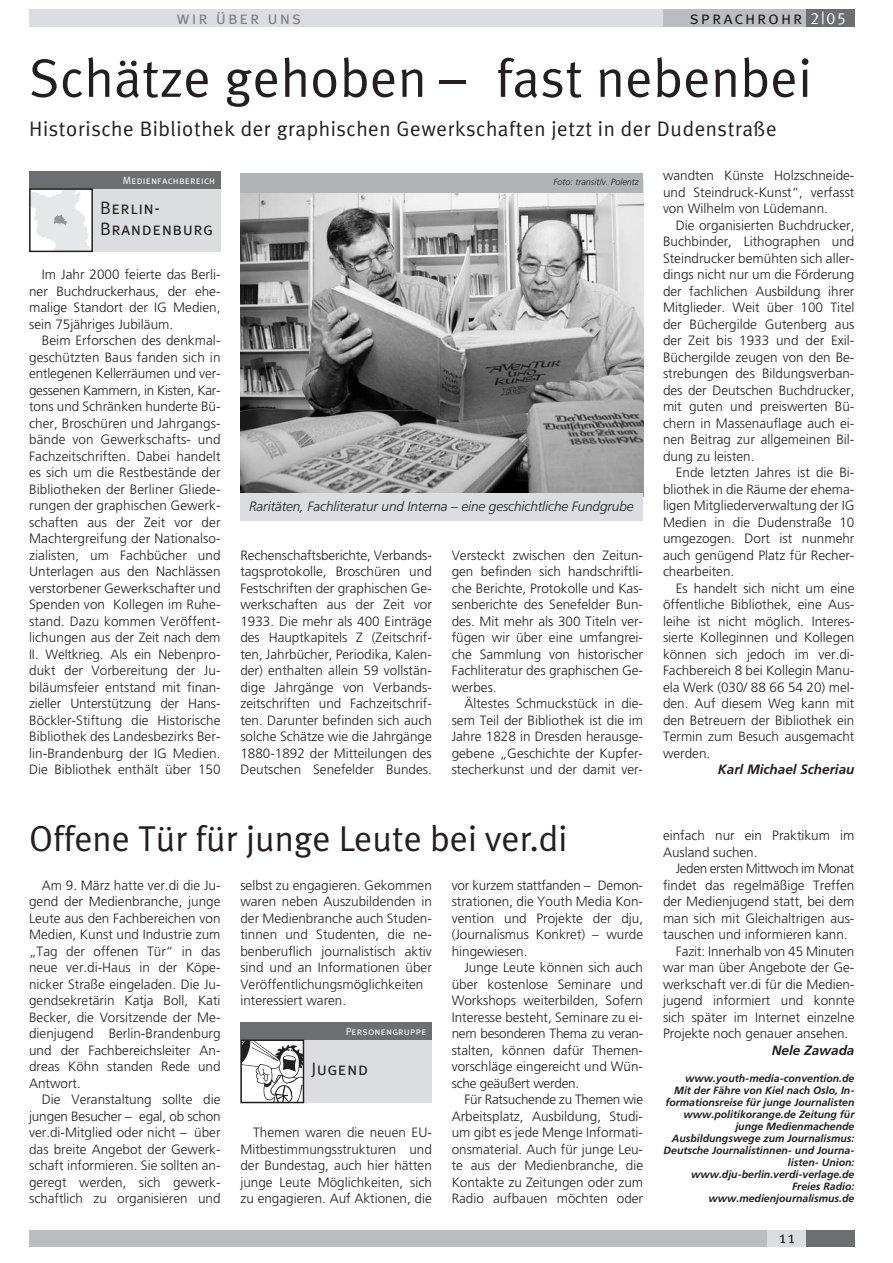
<style>
.page{position:relative;width:893px;height:1263px;background:#fff}
.page>*{position:absolute;margin:0;border:0;box-sizing:border-box;transform-origin:0 0}
.t1{font:54px "Meta Plus Normal";letter-spacing:.01em;color:#231f20}
.t2{font:36px "Meta Plus Normal";color:#231f20}
.t3{font:21px "Meta Plus Normal";letter-spacing:.025em;color:#231f20}
.t4{font:18px/21px "Meta Plus Normal Caps";letter-spacing:.025em;color:#231f20}
.t5{font:18px "Meta Plus Normal Caps";letter-spacing:.105em;color:#231f20}
.t6{font:18px "Meta Plus Normal Caps";letter-spacing:.105em;color:#808284}
.t7{font:16.5px "Meta Plus Normal";color:#231f20}
.t8{font:300 13.5px/16.5px "Frutiger";color:#231f20;text-align:justify}
.t9{font:italic 300 13.5px "Frutiger";letter-spacing:-.005em;color:#231f20}
.t10{font:italic 700 13.5px "Frutiger";color:#231f20}
.t11{font:300 13.5px "Frutiger";letter-spacing:-.03em;color:#231f20}
.t12{font:italic 700 10.5px/12px "Frutiger";color:#231f20;text-align:right}
.t13{font:10.5px "Meta Plus Normal Caps";letter-spacing:.015em;color:#fff}
.t14{font:italic 300 9px "Frutiger";color:#231f20}
.s1{font-size:16.5px;color:#fff}
</style>
<div class="page">
<div style="left:29px;top:1230px;width:825px;height:17px;background:#dcddde"></div>
<div style="left:29px;top:1230px;width:737px;height:17px;background:#bbbdbf"></div>
<div style="left:806px;top:1230px;width:48px;height:17px;background:#6c6e70"></div>
<div style="left:29px;top:10px;width:825px;height:17px;background:#dcddde"></div>
<div style="left:663px;top:10px;width:191px;height:17px;background:#bbbdbf"></div>
<div style="left:806px;top:10px;width:48px;height:17px;background:#6c6e70"></div>
<img style="left:240px;top:192px;width:403px;height:302px">
<div style="left:240px;top:494px;width:403px;height:27px;background:#dcddde"></div>
<div style="left:240px;top:173px;width:403px;height:19px;background:#b1b4b6"></div>
<div style="left:240px;top:1022px;width:192px;height:81px;background:#dcddde"></div>
<div style="left:240px;top:1022px;width:192px;height:17px;background:#6c6e70"></div>
<img style="left:243px;top:1042px;width:58px;height:58px">
<div style="left:240px;top:1039px;width:64px;height:64px;border:2px solid #231f20"></div>
<div style="left:29px;top:171px;width:191px;height:81px;background:#dcddde"></div>
<div style="left:29px;top:171px;width:191px;height:17px;background:#6c6e70"></div>
<svg style="left:32px;top:191px;width:58px;height:58px"></svg>
<div style="left:29px;top:188px;width:64px;height:64px;border:2px solid #231f20"></div>
<h3 class="t6" style="left:176px;top:7px;width:126px">wir über uns</h3>
<h3 class="t5" style="left:690px;top:7px;width:157px">sprachrohr <span class="s1">2|05</span></h3>
<h1 class="t1" style="left:29px;top:58px;width:784px">Schätze gehoben – fast nebenbei</h1>
<h3 class="t3" style="left:29px;top:121px;width:749px">Historische Bibliothek der graphischen Gewerkschaften jetzt in der Dudenstraße</h3>
<p class="t13" style="left:123px;top:174px;width:94px">Medienfachbereich</p>
<h3 class="t4" style="left:100px;top:197px;width:114px">Berlin-<br>Brandenburg</h3>
<p class="t8" style="left:29px;top:267px;width:193px;text-indent:13px">Im Jahr 2000 feierte das Berli&shy;ner Buchdruckerhaus, der ehe&shy;malige Standort der IG Medien, sein 75jähriges Jubiläum.</p>
<p class="t8" style="left:29px;top:333px;width:193px;text-indent:13px">Beim Erforschen des denkmal&shy;geschützten Baus fanden sich in entlegenen Kellerräumen und ver&shy;gessenen Kammern, in Kisten, Kar&shy;tons und Schränken hunderte Bü&shy;cher, Broschüren und Jahrgangs&shy;bände von Gewerkschafts- und Fachzeitschriften. Dabei handelt es sich um die Restbestände der Bibliotheken der Berliner Gliede&shy;rungen der graphischen Gewerk&shy;schaften aus der Zeit vor der Machtergreifung der Nationalso&shy;zialisten, um Fachbücher und Unterlagen aus den Nachlässen verstorbener Gewerkschafter und Spenden von Kollegen im Ruhe&shy;stand. Dazu kommen Veröffent&shy;lichungen aus der Zeit nach dem II. Weltkrieg. Als ein Nebenpro&shy;dukt der Vorbereitung der Ju&shy;biläumsfeier entstand mit finan&shy;zieller Unterstützung der Hans-Böckler-Stiftung die Historische Bibliothek des Landesbezirks Ber&shy;lin-Brandenburg der IG Medien.<br>Die Bibliothek enthält über 150</p>
<p class="t14" style="left:553px;top:178px;width:87px">Foto: transit/v. Polentz</p>
<p class="t9" style="left:249px;top:501px;width:386px">Raritäten, Fachliteratur und Interna – eine geschichtliche Fundgrube</p>
<p class="t8" style="left:240px;top:548px;width:193px">Rechenschaftsberichte, Verbands&shy;tagsprotokolle, Broschüren und Festschriften der graphischen Ge&shy;werkschaften aus der Zeit vor 1933. Die mehr als 400 Einträge des Hauptkapitels Z (Zeitschrif&shy;ten, Jahrbücher, Periodika, Kalen&shy;der) enthalten allein 59 vollstän&shy;dige Jahrgänge von Verbands&shy;zeitschriften und Fachzeitschrif&shy;ten. Darunter befinden sich auch solche Schätze wie die Jahrgänge 1880-1892 der Mitteilungen des Deutschen Senefelder Bundes.</p>
<p class="t8" style="left:451px;top:548px;width:193px">Versteckt zwischen den Zeitun&shy;gen befinden sich handschriftli&shy;che Berichte, Protokolle und Kas&shy;senberichte des Senefelder Bun&shy;des. Mit mehr als 300 Titeln ver&shy;fügen wir über eine umfangrei&shy;che Sammlung von historischer Fachliteratur des graphischen Ge&shy;werbes.</p>
<p class="t8" style="left:451px;top:696px;width:193px;text-indent:13px">Ältestes Schmuckstück in die&shy;sem Teil der Bibliothek ist die im Jahre 1828 in Dresden herausge&shy;gebene „Geschichte der Kupfer&shy;stecherkunst und der damit ver-</p>
<p class="t8" style="left:663px;top:168px;width:193px">wandten Künste Holzschneide&shy;und Steindruck-Kunst“, verfasst von Wilhelm von Lüdemann.</p>
<p class="t8" style="left:663px;top:218px;width:193px;text-indent:13px">Die organisierten Buchdrucker, Buchbinder, Lithographen und Steindrucker bemühten sich aller&shy;dings nicht nur um die Förderung der fachlichen Ausbildung ihrer Mitglieder. Weit über 100 Titel der Büchergilde Gutenberg aus der Zeit bis 1933 und der Exil-Büchergilde zeugen von den Be&shy;strebungen des Bildungsverban&shy;des der Deutschen Buchdrucker, mit guten und preiswerten Bü&shy;chern in Massenauflage auch ei&shy;nen Beitrag zur allgemeinen Bil&shy;dung zu leisten.</p>
<p class="t8" style="left:663px;top:465px;width:193px;text-indent:13px">Ende letzten Jahres ist die Bi&shy;bliothek in die Räume der ehema&shy;ligen Mitgliederverwaltung der IG Medien in die Dudenstraße 10 umgezogen. Dort ist nunmehr auch genügend Platz für Recher&shy;chearbeiten.</p>
<p class="t8" style="left:663px;top:581px;width:193px;text-indent:13px">Es handelt sich nicht um eine öffentliche Bibliothek, eine Aus&shy;leihe ist nicht möglich. Interes&shy;sierte Kolleginnen und Kollegen können sich jedoch im ver.di-Fachbereich 8 bei Kollegin Manu&shy;ela Werk (030/ 88 66 54 20) mel&shy;den. Auf diesem Weg kann mit den Betreuern der Bibliothek ein Termin zum Besuch ausgemacht werden.</p>
<p class="t10" style="left:717px;top:764px;width:138px">Karl Michael Scheriau</p>
<h2 class="t2" style="left:29px;top:826px;width:540px">Offene Tür für junge Leute bei ver.di</h2>
<p class="t8" style="left:29px;top:878px;width:193px;text-indent:13px">Am 9. März hatte ver.di die Ju&shy;gend der Medienbranche, junge Leute aus den Fachbereichen von Medien, Kunst und Industrie zum „Tag der offenen Tür“ in das neue ver.di-Haus in der Köpe&shy;nicker Straße eingeladen. Die Ju&shy;gendsekretärin Katja Boll, Kati Becker, die Vorsitzende der Me&shy;dienjugend Berlin-Brandenburg und der Fachbereichsleiter An&shy;dreas Köhn standen Rede und Antwort.</p>
<p class="t8" style="left:29px;top:1092px;width:193px;text-indent:13px">Die Veranstaltung sollte die jungen Besucher – egal, ob schon ver.di-Mitglied oder nicht – über das breite Angebot der Gewerk&shy;schaft informieren. Sie sollten an&shy;geregt werden, sich gewerk&shy;schaftlich zu organisieren und</p>
<p class="t8" style="left:240px;top:878px;width:193px;text-align:left">selbst zu engagieren. Gekommen waren neben Auszubildenden in der Medienbranche auch Studen&shy;tinnen und Studenten, die ne&shy;benberuflich journalistisch aktiv sind und an Informationen über<br>Veröffentlichungsmöglichkeiten interessiert waren.</p>
<p class="t13" style="left:346px;top:1025px;width:82px">Personengruppe</p>
<h3 class="t4" style="left:311px;top:1059px;width:58px">Jugend</h3>
<p class="t8" style="left:240px;top:1125px;width:193px;text-indent:13px">Themen waren die neuen EU-Mitbestimmungsstrukturen und der Bundestag, auch hier hätten junge Leute Möglichkeiten, sich zu engagieren. Auf Aktionen, die</p>
<p class="t8" style="left:451px;top:878px;width:193px">vor kurzem stattfanden – Demon&shy;strationen, die Youth Media Kon&shy;vention und Projekte der dju, (Journalismus Konkret) – wurde hingewiesen.</p>
<p class="t8" style="left:451px;top:960px;width:193px;text-indent:13px">Junge Leute können sich auch über kostenlose Seminare und Workshops weiterbilden, Sofern Interesse besteht, Seminare zu ei&shy;nem besonderen Thema zu veran&shy;stalten, können dafür Themen&shy;vorschläge eingereicht und Wün&shy;sche geäußert werden.</p>
<p class="t8" style="left:451px;top:1092px;width:193px;text-indent:13px">Für Ratsuchende zu Themen wie Arbeitsplatz, Ausbildung, Studi&shy;um gibt es jede Menge Informati&shy;onsmaterial. Auch für junge Leu&shy;te aus der Medienbranche, die Kontakte zu Zeitungen oder zum Radio aufbauen möchten oder</p>
<p class="t8" style="left:663px;top:828px;width:193px">einfach nur ein Praktikum im<br>Ausland suchen.</p>
<p class="t11" style="left:675px;top:863px;width:180px">Jeden ersten Mittwoch im Monat</p>
<p class="t8" style="left:663px;top:878px;width:193px">findet das regelmäßige Treffen</p>
<p class="t8" style="left:663px;top:894px;width:193px">der Medienjugend statt, bei dem</p>
<p class="t8" style="left:663px;top:911px;width:193px">man sich mit Gleichaltrigen aus-</p>
<p class="t8" style="left:663px;top:927px;width:186px">tauschen und informieren kann.</p>
<p class="t8" style="left:675px;top:944px;width:180px">Fazit: Innerhalb von 45 Minuten</p>
<p class="t8" style="left:663px;top:960px;width:193px">war man über Angebote der Ge-</p>
<p class="t8" style="left:663px;top:977px;width:193px">werkschaft ver.di für die Medien-</p>
<p class="t8" style="left:663px;top:993px;width:193px">jugend informiert und konnte</p>
<p class="t8" style="left:663px;top:1010px;width:193px">sich später im Internet einzelne</p>
<p class="t8" style="left:663px;top:1026px;width:187px">Projekte noch genauer ansehen.</p>
<p class="t10" style="left:771px;top:1044px;width:84px">Nele Zawada</p>
<p class="t12" style="left:663px;top:1073px;width:192px">www.youth-media-convention.de<br>Mit der Fähre von Kiel nach Oslo, In&shy;formationsreise für junge Journalisten www.politikorange.de Zeitung für junge Medienmachende<br>Ausbildungswege zum Journalismus:<br>Deutsche Journalistinnen- und Journa&shy;listen- Union: www.dju-berlin.verdi-verlage.de<br>Freies Radio: www.medienjournalismus.de</p>
<p class="t7" style="left:779px;top:1231px;width:17px">11</p>
</div>
